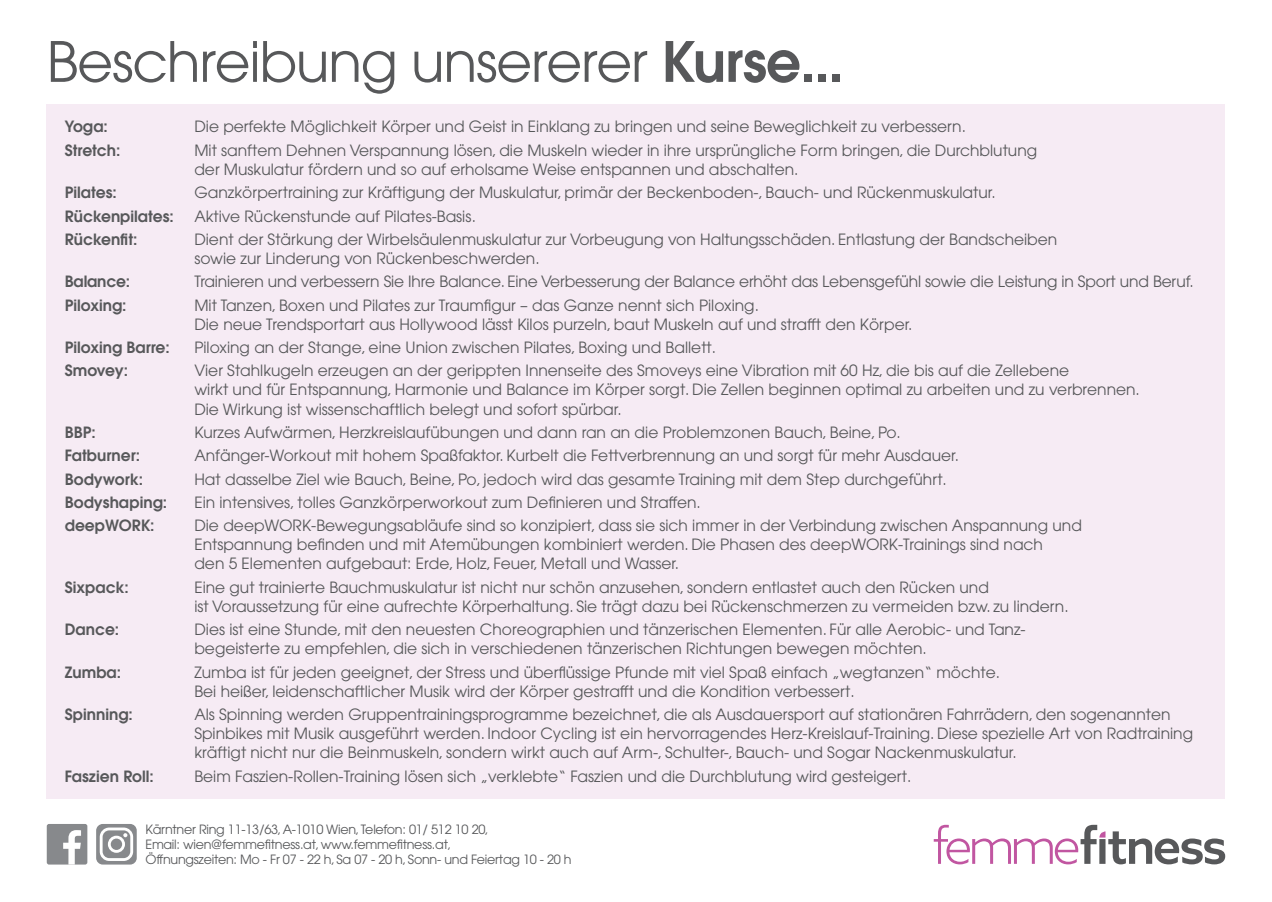
<style>
.page{position:relative;width:1272px;height:902px;background:#fff}
.page>*{position:absolute;margin:0;border:0;box-sizing:border-box;transform-origin:0 0}
.t1{font:55.05px "Avant Garde";letter-spacing:-.02em;color:#57585a}
.t2{font:15.45px/19px "Avant Garde";color:#57585a}
.t3{font:600 15.45px "Avant Garde";color:#57585a}
.t4{font:12.75px "Avant Garde";letter-spacing:-.02em;color:#57585a}
.s1{font-weight:600}
</style>
<div class="page">
<svg style="left:933px;top:824px;width:292px;height:40px"></svg>
<div style="left:47px;top:104px;width:1178px;height:694px;background:#f6ebf4"></div>
<div style="left:47px;top:823px;width:40px;height:41px;background:#87898c;border-radius:2px"></div>
<svg style="left:63px;top:830px;width:18px;height:34px"></svg>
<div style="left:96px;top:823px;width:41px;height:41px;background:linear-gradient(to right,#87898c,#88898c);border-radius:7px"></div>
<svg style="left:100px;top:827px;width:33px;height:33px"></svg>
<p class="t1" style="left:47px;top:29px;width:798px">Beschreibung unsererer <span class="s1">Kurse...</span></p>
<p class="t3" style="left:65px;top:117px;width:45px">Yoga:</p>
<p class="t2" style="left:194px;top:117px;width:773px">Die perfekte Möglichkeit Körper und Geist in Einklang zu bringen und seine Beweglichkeit zu verbessern.</p>
<p class="t3" style="left:65px;top:140px;width:57px">Stretch:</p>
<p class="t2" style="left:194px;top:140px;width:844px">Mit sanftem Dehnen Verspannung lösen, die Muskeln wieder in ihre ursprüngliche Form bringen, die Durchblutung der Muskulatur fördern und so auf erholsame Weise entspannen und abschalten.</p>
<p class="t3" style="left:65px;top:182px;width:54px">Pilates:</p>
<p class="t2" style="left:194px;top:183px;width:802px">Ganzkörpertraining zur Kräftigung der Muskulatur, primär der Beckenboden-, Bauch- und Rückenmuskulatur.</p>
<p class="t3" style="left:65px;top:206px;width:111px">Rückenpilates:</p>
<p class="t2" style="left:194px;top:206px;width:283px">Aktive Rückenstunde auf Pilates-Basis.</p>
<p class="t3" style="left:65px;top:229px;width:74px">Rückenfit:</p>
<p class="t2" style="left:194px;top:230px;width:864px">Dient der Stärkung der Wirbelsäulenmuskulatur zur Vorbeugung von Haltungsschäden. Entlastung der Bandscheiben</p>
<p class="t2" style="left:194px;top:249px;width:347px">sowie zur Linderung von Rückenbeschwerden.</p>
<p class="t3" style="left:65px;top:271px;width:67px">Balance:</p>
<p class="t2" style="left:194px;top:272px;width:1001px">Trainieren und verbessern Sie Ihre Balance. Eine Verbesserung der Balance erhöht das Lebensgefühl sowie die Leistung in Sport und Beruf.</p>
<p class="t3" style="left:65px;top:295px;width:63px">Piloxing:</p>
<p class="t2" style="left:194px;top:295px;width:566px">Mit Tanzen, Boxen und Pilates zur Traumfigur – das Ganze nennt sich Piloxing.</p>
<p class="t2" style="left:194px;top:314px;width:719px">Die neue Trendsportart aus Hollywood lässt Kilos purzeln, baut Muskeln auf und strafft den Körper.</p>
<p class="t3" style="left:65px;top:337px;width:107px">Piloxing Barre:</p>
<p class="t2" style="left:194px;top:338px;width:523px">Piloxing an der Stange, eine Union zwischen Pilates, Boxing und Ballett.</p>
<p class="t3" style="left:65px;top:360px;width:65px">Smovey:</p>
<p class="t2" style="left:194px;top:361px;width:876px">Vier Stahlkugeln erzeugen an der gerippten Innenseite des Smoveys eine Vibration mit 60 Hz, die bis auf die Zellebene</p>
<p class="t2" style="left:194px;top:380px;width:947px">wirkt und für Entspannung, Harmonie und Balance im Körper sorgt. Die Zellen beginnen optimal zu arbeiten und zu verbrennen.</p>
<p class="t2" style="left:194px;top:399px;width:429px">Die Wirkung ist wissenschaftlich belegt und sofort spürbar.</p>
<p class="t3" style="left:65px;top:422px;width:32px">BBP:</p>
<p class="t2" style="left:194px;top:422px;width:708px">Kurzes Aufwärmen, Herzkreislaufübungen und dann ran an die Problemzonen Bauch, Beine, Po.</p>
<p class="t3" style="left:65px;top:445px;width:77px">Fatburner:</p>
<p class="t2" style="left:194px;top:446px;width:766px">Anfänger-Workout mit hohem Spaßfaktor. Kurbelt die Fettverbrennung an und sorgt für mehr Ausdauer.</p>
<p class="t3" style="left:65px;top:468px;width:80px">Bodywork:</p>
<p class="t2" style="left:194px;top:469px;width:754px">Hat dasselbe Ziel wie Bauch, Beine, Po, jedoch wird das gesamte Training mit dem Step durchgeführt.</p>
<p class="t3" style="left:65px;top:492px;width:104px">Bodyshaping:</p>
<p class="t2" style="left:194px;top:492px;width:508px">Ein intensives, tolles Ganzkörperworkout zum Definieren und Straffen.</p>
<p class="t3" style="left:65px;top:515px;width:91px">deepWORK:</p>
<p class="t2" style="left:194px;top:516px;width:889px">Die deepWORK-Bewegungsabläufe sind so konzipiert, dass sie sich immer in der Verbindung zwischen Anspannung und</p>
<p class="t2" style="left:194px;top:535px;width:850px">Entspannung befinden und mit Atemübungen kombiniert werden. Die Phasen des deepWORK-Trainings sind nach</p>
<p class="t2" style="left:194px;top:554px;width:486px">den 5 Elementen aufgebaut: Erde, Holz, Feuer, Metall und Wasser.</p>
<p class="t3" style="left:65px;top:577px;width:65px">Sixpack:</p>
<p class="t2" style="left:194px;top:577px;width:796px">Eine gut trainierte Bauchmuskulatur ist nicht nur schön anzusehen, sondern entlastet auch den Rücken und</p>
<p class="t2" style="left:194px;top:596px;width:875px">ist Voraussetzung für eine aufrechte Körperhaltung. Sie trägt dazu bei Rückenschmerzen zu vermeiden bzw. zu lindern.</p>
<p class="t3" style="left:65px;top:619px;width:56px">Dance:</p>
<p class="t2" style="left:194px;top:620px;width:832px">Dies ist eine Stunde, mit den neuesten Choreographien und tänzerischen Elementen. Für alle Aerobic- und Tanz-</p>
<p class="t2" style="left:194px;top:639px;width:734px">begeisterte zu empfehlen, die sich in verschiedenen tänzerischen Richtungen bewegen möchten.</p>
<p class="t3" style="left:65px;top:661px;width:58px">Zumba:</p>
<p class="t2" style="left:194px;top:662px;width:807px">Zumba ist für jeden geeignet, der Stress und überflüssige Pfunde mit viel Spaß einfach „wegtanzen“ möchte.</p>
<p class="t2" style="left:194px;top:681px;width:661px">Bei heißer, leidenschaftlicher Musik wird der Körper gestrafft und die Kondition verbessert.</p>
<p class="t3" style="left:65px;top:704px;width:70px">Spinning:</p>
<p class="t2" style="left:194px;top:704px;width:977px">Als Spinning werden Gruppentrainingsprogramme bezeichnet, die als Ausdauersport auf stationären Fahrrädern, den sogenannten</p>
<p class="t2" style="left:194px;top:723px;width:1000px">Spinbikes mit Musik ausgeführt werden. Indoor Cycling ist ein hervorragendes Herz-Kreislauf-Training. Diese spezielle Art von Radtraining</p>
<p class="t2" style="left:194px;top:743px;width:823px">kräftigt nicht nur die Beinmuskeln, sondern wirkt auch auf Arm-, Schulter-, Bauch- und Sogar Nackenmuskulatur.</p>
<p class="t3" style="left:65px;top:765px;width:91px">Faszien Roll:</p>
<p class="t2" style="left:194px;top:766px;width:718px">Beim Faszien-Rollen-Training lösen sich „verklebte“ Faszien und die Durchblutung wird gesteigert.</p>
<p class="t4" style="left:145px;top:821px;width:345px">Kärntner Ring 11-13/63, A-1010 Wien, Telefon: 01/ 512 10 20,</p>
<p class="t4" style="left:145px;top:836px;width:307px">Email: wien@femmefitness.at, www.femmefitness.at,</p>
<p class="t4" style="left:145px;top:852px;width:427px">Öffnungszeiten: Mo - Fr 07 - 22 h, Sa 07 - 20 h, Sonn- und Feiertag 10 - 20 h</p>
</div>
